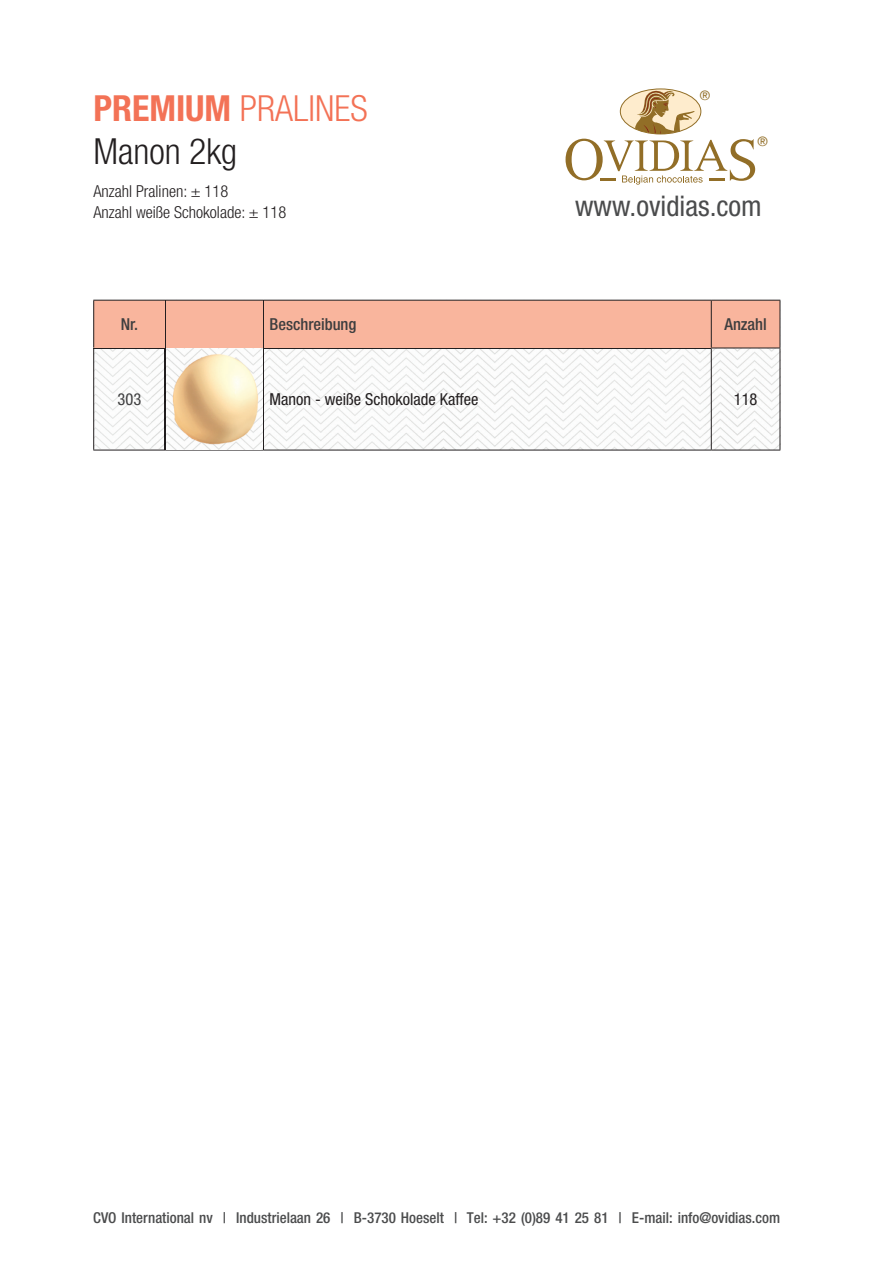
<style>
.page{position:relative;width:893px;height:1263px;background:#fff}
.page>*{position:absolute;margin:0;border:0;box-sizing:border-box;transform-origin:0 0}
.t1{font:300 condensed 36px/43.2px "Helvetica Neue LT Pro";color:#f37256}
.t2{font:condensed 28.5px "Helvetica Neue LT Pro";color:#4b4c4d}
.t3{font:300 condensed 16.5px/21.6px "Helvetica Neue LT Pro";color:#231f20}
.t4{font:condensed 16.5px "Helvetica Neue LT Pro";color:#231f20}
.t5{font:500 condensed 16.5px "Helvetica Neue LT Pro";color:#3e3e3f}
.t6{font:condensed 16.5px "Helvetica Neue LT Pro";color:#3e3e3f}
.t7{font:500 condensed 15px "Helvetica Neue LT Pro";color:#4b4c4d}
.t8{font:13.05px "Helvetica Neue";color:#926e27}
.s1{font-weight:700}
.s2{color:#231f20}
</style>
<div class="page">
<svg style="left:566px;top:88px;width:189px;height:97px"></svg>
<img style="left:94px;top:349px;width:71px;height:100px">
<img style="left:166px;top:349px;width:614px;height:100px">
<div style="left:94px;top:301px;width:686px;height:47px;background:#f9b59d"></div>
<hr style="left:93px;top:300px;width:72px;height:1px;background:#231f20">
<hr style="left:93px;top:301px;width:1px;height:47px;background:#231f20">
<hr style="left:93px;top:348px;width:72px;height:1px;background:#231f20">
<hr style="left:93px;top:348px;width:1px;height:102px;background:#231f20">
<hr style="left:93px;top:450px;width:72px;height:1px;background:#231f20">
<hr style="left:165px;top:300px;width:99px;height:1px;background:#231f20">
<hr style="left:165px;top:301px;width:1px;height:47px;background:#231f20">
<hr style="left:165px;top:348px;width:99px;height:1px;background:#231f20">
<hr style="left:165px;top:348px;width:1px;height:102px;background:#231f20">
<hr style="left:165px;top:450px;width:99px;height:1px;background:#231f20">
<hr style="left:264px;top:300px;width:447px;height:1px;background:#231f20">
<hr style="left:263px;top:301px;width:1px;height:47px;background:#231f20">
<hr style="left:264px;top:348px;width:447px;height:1px;background:#231f20">
<hr style="left:263px;top:348px;width:1px;height:102px;background:#231f20">
<hr style="left:264px;top:450px;width:447px;height:1px;background:#231f20">
<hr style="left:711px;top:300px;width:69px;height:1px;background:#231f20">
<hr style="left:711px;top:301px;width:1px;height:47px;background:#231f20">
<hr style="left:780px;top:301px;width:1px;height:47px;background:#231f20">
<hr style="left:711px;top:348px;width:69px;height:1px;background:#231f20">
<hr style="left:711px;top:348px;width:1px;height:102px;background:#231f20">
<hr style="left:780px;top:348px;width:1px;height:102px;background:#231f20">
<hr style="left:711px;top:450px;width:69px;height:1px;background:#231f20">
<h1 class="t1" style="left:93px;top:86px;width:276px"><span class="s1">PREMIUM</span> PRALINES<br><span class="s2">Manon 2kg</span></h1>
<p class="t3" style="left:93px;top:180px;width:194px">Anzahl Pralinen: ± 118<br>Anzahl weiße Schokolade: ± 118</p>
<p class="t8" style="left:700px;top:87px;width:12px">®</p>
<p class="t8" style="left:758px;top:134px;width:12px">®</p>
<h2 class="t2" style="left:575px;top:189px;width:188px">www.ovidias.com</h2>
<p class="t5" style="left:121px;top:314px;width:19px">Nr.</p>
<p class="t5" style="left:270px;top:314px;width:88px">Beschreibung</p>
<p class="t5" style="left:724px;top:314px;width:44px">Anzahl</p>
<p class="t6" style="left:118px;top:389px;width:25px">303</p>
<p class="t4" style="left:270px;top:389px;width:210px">Manon - weiße Schokolade Kaffee</p>
<p class="t4" style="left:734px;top:389px;width:25px">118</p>
<p class="t7" style="left:93px;top:1208px;width:688px">CVO International nv | Industrielaan 26 | B-3730 Hoeselt | Tel: +32 (0)89 41 25 81 | E-mail: info@ovidias.com</p>
</div>
